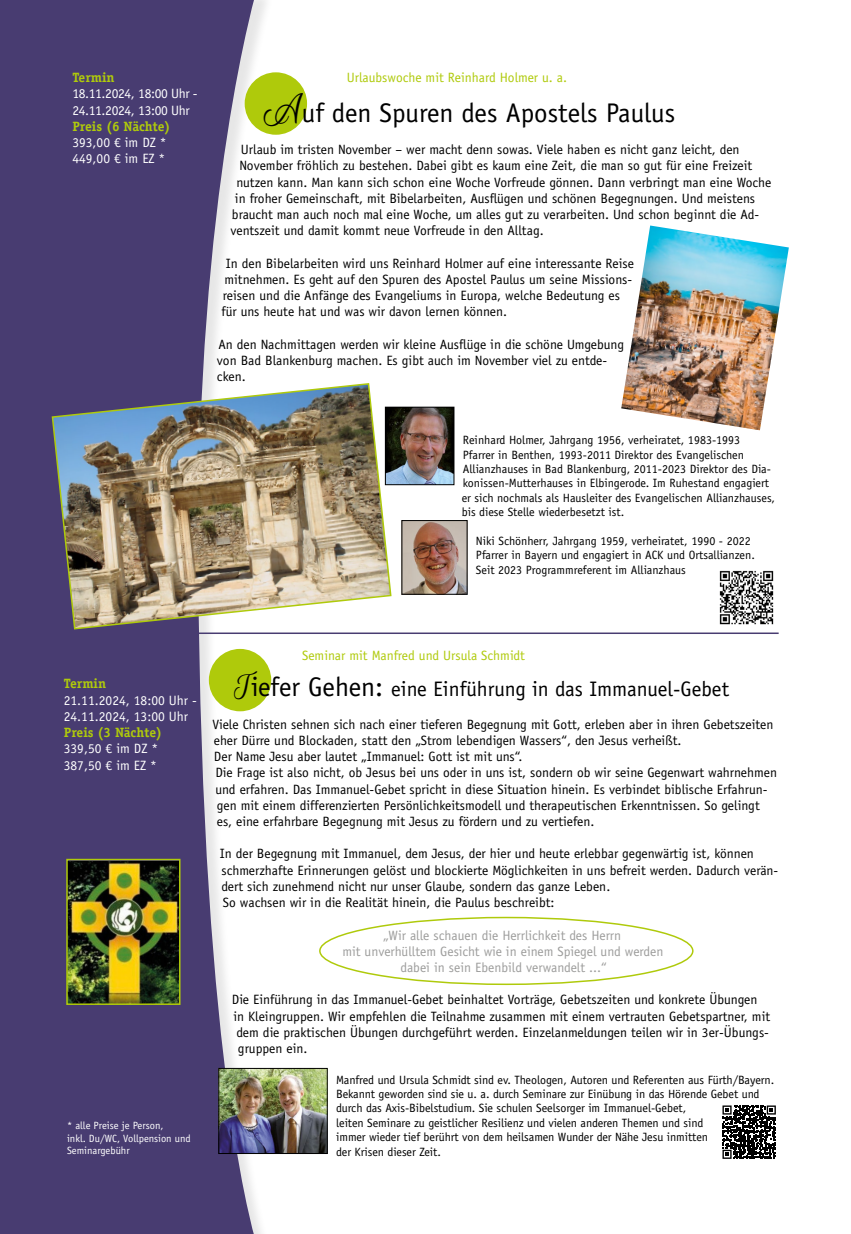
<style>
.page{position:relative;width:851px;height:1234px;background:#fff}
.page>*{position:absolute;margin:0;border:0;box-sizing:border-box;transform-origin:0 0}
.t1{font:27px "Officina Sans Std";color:#000}
.t2{font:21px "Officina Sans Std";color:#000}
.t3{font:13.5px/16.2px "Officina Sans Std";color:#000}
.t4{font:13.5px/16.2px "Officina Sans Std";color:#9d9d9c;text-align:center}
.t5{font:13.5px/16.2px "Officina Sans Std";color:#fff}
.t6{font:13.5px "Officina Sans Std";color:#afca0b}
.t7{font:700 13.5px "Officina Serif Std";color:#afca0b}
.t8{font:13.5px/16.2px "Officina Sans Std";letter-spacing:-.025em;color:#fff}
.t9{font:12px/14.4px "Officina Sans Std";letter-spacing:-.005em;color:#000}
.t10{font:10.5px/12.6px "Officina Sans Std";color:#fff}
.s1{font-family:"Euphoria Script";font-size:45px}
.s2{font-family:"Euphoria Script";font-size:36px}
.s3{font-size:27px}
</style>
<div class="page">
<svg style="left:0;top:0;width:257px;height:1233px;background:#5f5582"></svg>
<hr style="left:0;top:632px;width:778px;height:2px;background:#483c71">
<div style="left:244px;top:72px;width:63px;height:63px;background:#afca0b;border-radius:50%"></div>
<div style="left:209px;top:648px;width:62px;height:63px;background:#afca0b;border-radius:50%"></div>
<img style="left:719px;top:570px;width:55px;height:55px">
<div style="left:319px;top:916px;width:374px;height:68px;border:2px solid #afca0b;border-radius:50%"></div>
<svg style="left:722px;top:1105px;width:54px;height:54px"></svg>
<svg style="left:722px;top:1105px;width:53px;height:53px"></svg>
<img style="left:220px;top:1069px;width:105px;height:82px">
<div style="left:218px;top:1067px;width:109px;height:86px;border:1px solid #000"></div>
<img style="left:69px;top:861px;width:108px;height:140px">
<div style="left:66px;top:858px;width:114px;height:146px;border:2px solid #afca0b"></div>
<img style="left:51px;top:382px;width:341px;height:248px">
<img style="left:403px;top:522px;width:62px;height:70px">
<img style="left:387px;top:408px;width:65px;height:75px">
<div style="left:385px;top:406px;width:69px;height:79px;border:1px solid #000"></div>
<img style="left:621px;top:225px;width:167px;height:205px">
<p class="t7" style="left:72px;top:69px;width:44px">Termin</p>
<p class="t8" style="left:72px;top:86px;width:127px">18.11.2024, 18:00 Uhr -<br>24.11.2024, 13:00 Uhr</p>
<p class="t7" style="left:72px;top:118px;width:100px">Preis (6 Nächte)</p>
<p class="t5" style="left:72px;top:134px;width:96px">393,00 € im DZ *<br>449,00 € im EZ *</p>
<p class="t6" style="left:347px;top:70px;width:222px">Urlaubswoche mit Reinhard Holmer u. a.</p>
<h1 class="t1" style="left:264px;top:97px;width:413px"><span class="s1">A</span>uf den Spuren des Apostels Paulus</h1>
<p class="t3" style="left:241px;top:141px;width:500px">Urlaub im tristen November – wer macht denn sowas. Viele haben es nicht ganz leicht, den</p>
<p class="t3" style="left:239px;top:158px;width:514px">November fröhlich zu bestehen. Dabei gibt es kaum eine Zeit, die man so gut für eine Freizeit</p>
<p class="t3" style="left:236px;top:174px;width:536px">nutzen kann. Man kann sich schon eine Woche Vorfreude gönnen. Dann verbringt man eine Woche</p>
<p class="t3" style="left:235px;top:190px;width:521px">in froher Gemeinschaft, mit Bibelarbeiten, Ausflügen und schönen Begegnungen. Und meistens</p>
<p class="t3" style="left:232px;top:206px;width:528px">braucht man auch noch mal eine Woche, um alles gut zu verarbeiten. Und schon beginnt die Ad-</p>
<p class="t3" style="left:230px;top:222px;width:315px">ventszeit und damit kommt neue Vorfreude in den Alltag.</p>
<p class="t3" style="left:221px;top:255px;width:414px;text-indent:4px">In den Bibelarbeiten wird uns Reinhard Holmer auf eine interessante Reise mitnehmen. Es geht auf den Spuren des Apostel Paulus um seine Missions&shy;reisen und die Anfänge des Evangeliums in Europa, welche Bedeutung es für uns heute hat und was wir davon lernen können.</p>
<p class="t3" style="left:217px;top:336px;width:408px">An den Nachmittagen werden wir kleine Ausflüge in die schöne Umgebung von Bad Blankenburg machen. Es gibt auch im November viel zu entde&shy;cken.</p>
<p class="t9" style="left:461px;top:433px;width:315px">Reinhard Holmer, Jahrgang 1956, verheiratet, 1983-1993<br>Pfarrer in Benthen, 1993-2011 Direktor des Evangelischen Allianzhauses in Bad Blankenburg, 2011-2023 Direktor des Dia&shy;konissen-Mutterhauses in Elbingerode. Im Ruhestand engagiert er sich nochmals als Hausleiter des Evangelischen Allianzhauses, bis diese Stelle wiederbesetzt ist.</p>
<p class="t9" style="left:476px;top:533px;width:280px">Niki Schönherr, Jahrgang 1959, verheiratet, 1990 - 2022<br>Pfarrer in Bayern und engagiert in ACK und Ortsallianzen.<br>Seit 2023 Programmreferent im Allianzhaus</p>
<p class="t7" style="left:64px;top:675px;width:44px">Termin</p>
<p class="t5" style="left:64px;top:692px;width:134px">21.11.2024, 18:00 Uhr -<br>24.11.2024, 13:00 Uhr</p>
<p class="t7" style="left:64px;top:724px;width:100px">Preis (3 Nächte)</p>
<p class="t5" style="left:64px;top:740px;width:96px">339,50 € im DZ *<br>387,50 € im EZ *</p>
<p class="t10" style="left:67px;top:1119px;width:125px">* alle Preise je Person,<br>inkl. Du/WC, Vollpension und<br>Seminargebühr</p>
<p class="t6" style="left:302px;top:647px;width:224px">Seminar mit Manfred und Ursula Schmidt</p>
<h2 class="t2" style="left:234px;top:676px;width:496px"><span class="s2">T</span><span class="s3">iefer Gehen:</span> eine Einführung in das Immanuel-Gebet</h2>
<p class="t3" style="left:212px;top:716px;width:566px">Viele Christen sehnen sich nach einer tieferen Begegnung mit Gott, erleben aber in ihren Gebetszeiten eher Dürre und Blockaden, statt den „Strom lebendigen Wassers“, den Jesus verheißt.<br>Der Name Jesu aber lautet „Immanuel: Gott ist mit uns“.<br>Die Frage ist also nicht, ob Jesus bei uns oder in uns ist, sondern ob wir seine Gegenwart wahrnehmen und erfahren. Das Immanuel-Gebet spricht in diese Situation hinein. Es verbindet biblische Erfahrun&shy;gen mit einem differenzierten Persönlichkeitsmodell und therapeutischen Erkenntnissen. So gelingt<br>es, eine erfahrbare Begegnung mit Jesus zu fördern und zu vertiefen.</p>
<p class="t3" style="left:220px;top:845px;width:560px">In der Begegnung mit Immanuel, dem Jesus, der hier und heute erlebbar gegenwärtig ist, können schmerzhafte Erinnerungen gelöst und blockierte Möglichkeiten in uns befreit werden. Dadurch verän&shy;dert sich zunehmend nicht nur unser Glaube, sondern das ganze Leben.<br>So wachsen wir in die Realität hinein, die Paulus beschreibt:</p>
<p class="t4" style="left:342px;top:926px;width:322px">„Wir alle schauen die Herrlichkeit des Herrn<br>mit unverhülltem Gesicht wie in einem Spiegel und werden dabei in sein Ebenbild verwandelt ...“</p>
<p class="t3" style="left:232px;top:991px;width:527px">Die Einführung in das Immanuel-Gebet beinhaltet Vorträge, Gebetszeiten und konkrete Übungen</p>
<p class="t3" style="left:233px;top:1007px;width:538px">in Kleingruppen. Wir empfehlen die Teilnahme zusammen mit einem vertrauten Gebetspartner, mit</p>
<p class="t3" style="left:236px;top:1023px;width:534px">dem die praktischen Übungen durchgeführt werden. Einzelanmeldungen teilen wir in 3er-Übungs-</p>
<p class="t3" style="left:238px;top:1040px;width:71px">gruppen ein.</p>
<p class="t9" style="left:336px;top:1072px;width:439px">Manfred und Ursula Schmidt sind ev. Theologen, Autoren und Referenten aus Fürth/Bayern.<br>Bekannt geworden sind sie u. a. durch Seminare zur Einübung in das Hörende Gebet und durch das Axis-Bibelstudium. Sie schulen Seelsorger im Immanuel-Gebet,<br>leiten Seminare zu geistlicher Resilienz und vielen anderen Themen und sind<br>immer wieder tief berührt von dem heilsamen Wunder der Nähe Jesu inmitten<br>der Krisen dieser Zeit.</p>
</div>
